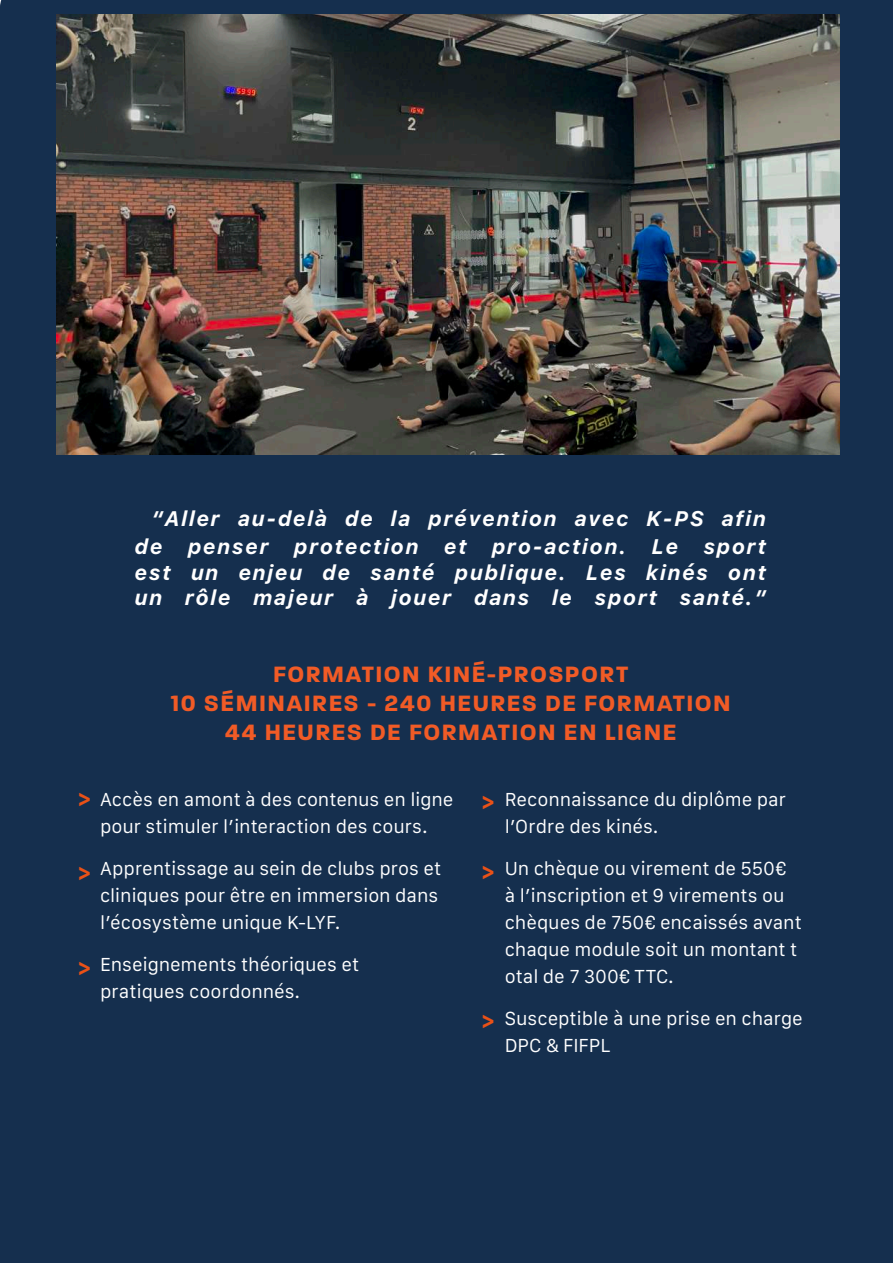
<style>
.page{position:relative;width:893px;height:1263px;background:#152f4e}
.page>*{position:absolute;margin:0;border:0;box-sizing:border-box;transform-origin:0 0}
.t1{font:700 24px/28.8px "Paralucent";letter-spacing:.06em;color:#f15b26;text-align:center}
.t2{font:700 22.5px "Galvji";color:#e95117}
.t3{font:italic 700 21px/28.8px "Galvji";letter-spacing:.07em;color:#fff;text-align:right}
.t4{font:18px/27px "Galvji";letter-spacing:-.005em;color:#fff}
</style>
<div class="page">
<img style="left:56px;top:14px;width:784px;height:441px">
<p class="t3" style="left:134px;top:504px;width:633px">“Aller au-delà de la prévention avec K-PS afin de penser protection et pro-action. Le sport</p>
<p class="t3" style="left:134px;top:560px;width:633px;line-height:25.2px;text-align:left">est un enjeu de santé publique. Les kinés ont un rôle majeur à jouer dans le sport santé.”</p>
<h1 class="t1" style="left:171px;top:660px;width:562px">FORMATION KINÉ-PROSPORT<br>10 SÉMINAIRES - 240 HEURES DE FORMATION<br>44 HEURES DE FORMATION EN LIGNE</h1>
<p class="t2" style="left:77px;top:784px;width:17px">&gt;</p>
<p class="t2" style="left:77px;top:859px;width:17px">&gt;</p>
<p class="t2" style="left:77px;top:953px;width:17px">&gt;</p>
<p class="t4" style="left:100px;top:786px;width:355px">Accès en amont à des contenus en ligne pour stimuler l’interaction des cours.</p>
<p class="t4" style="left:100px;top:855px;width:343px">Apprentissage au sein de clubs pros et cliniques pour être en immersion dans l’écosystème unique K-LYF.</p>
<p class="t4" style="left:100px;top:951px;width:261px">Enseignements théoriques et pratiques coordonnés.</p>
<p class="t2" style="left:480px;top:788px;width:17px">&gt;</p>
<p class="t2" style="left:480px;top:858px;width:17px">&gt;</p>
<p class="t2" style="left:480px;top:1007px;width:17px">&gt;</p>
<p class="t4" style="left:505px;top:786px;width:283px">Reconnaissance du diplôme par l’Ordre des kinés.</p>
<p class="t4" style="left:505px;top:855px;width:299px">Un chèque ou virement de 550€<br>à l’inscription et 9 virements ou chèques de 750€ encaissés avant chaque module soit un montant t otal de 7 300€ TTC.</p>
<p class="t4" style="left:505px;top:1005px;width:300px">Susceptible à une prise en charge<br>DPC &amp; FIFPL</p>
</div>
